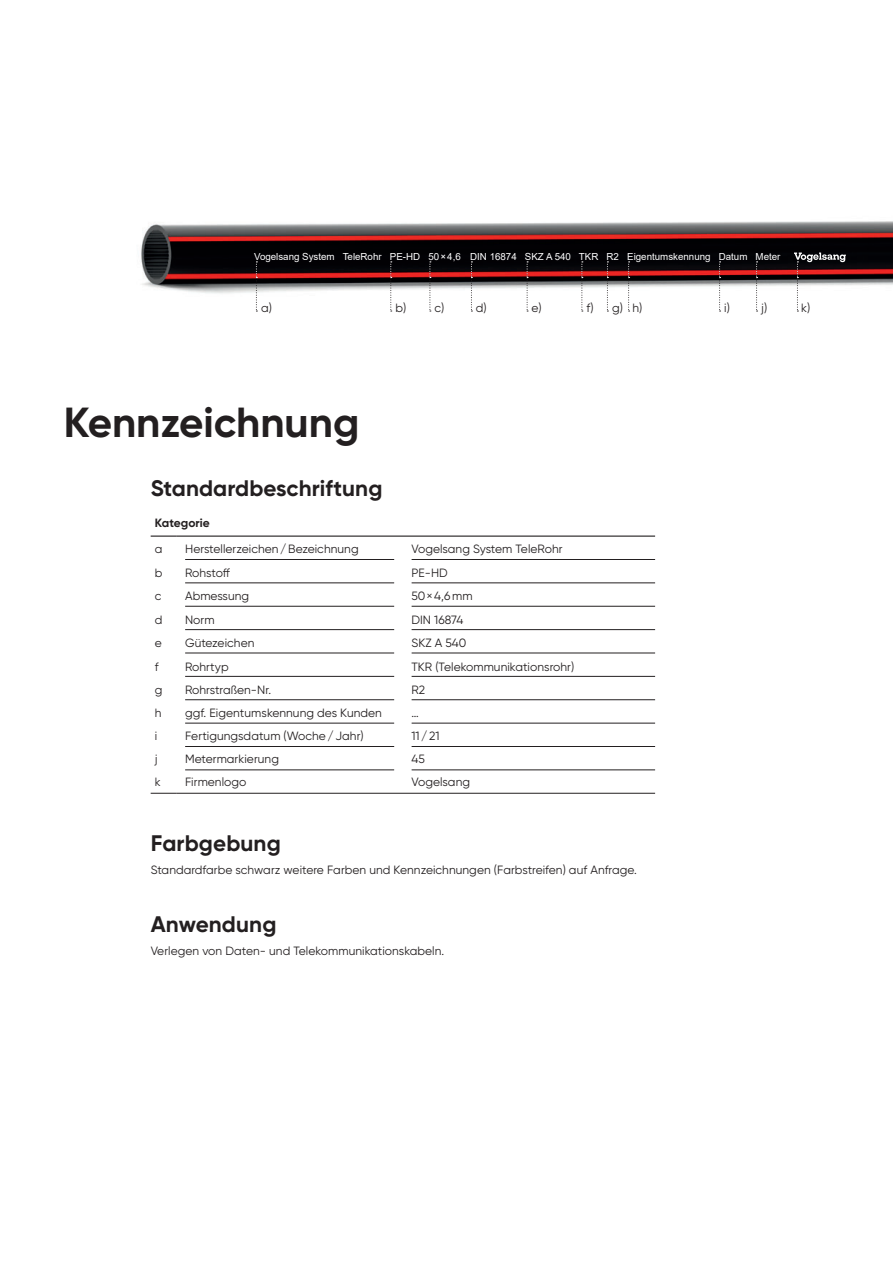
<style>
.page{position:relative;width:893px;height:1263px;background:#fff}
.page>*{position:absolute;margin:0;border:0;box-sizing:border-box;transform-origin:0 0}
.t1{font:700 42px "Gilroy";color:#231f20}
.t2{font:700 22.5px "Gilroy";letter-spacing:.005em;color:#231f20}
.t3{font:12px "Gilroy";letter-spacing:.005em;color:#231f20}
.t4{font:700 12px "Gilroy";letter-spacing:.005em;color:#231f20}
.t5{font:12px "Gilroy";letter-spacing:-.015em;color:#231f20}
.t6{font:9.75px "Arial";color:#fff}
</style>
<div class="page">
<img style="left:141px;top:221px;width:752px;height:91px">
<hr style="left:185px;top:559px;width:209px;height:1px;background:#231f20">
<hr style="left:411px;top:559px;width:244px;height:1px;background:#231f20">
<hr style="left:185px;top:583px;width:209px;height:1px;background:#231f20">
<hr style="left:411px;top:583px;width:244px;height:1px;background:#231f20">
<hr style="left:185px;top:606px;width:209px;height:1px;background:#231f20">
<hr style="left:411px;top:606px;width:244px;height:1px;background:#231f20">
<hr style="left:185px;top:629px;width:209px;height:1px;background:#231f20">
<hr style="left:411px;top:629px;width:244px;height:1px;background:#231f20">
<hr style="left:185px;top:653px;width:209px;height:1px;background:#231f20">
<hr style="left:411px;top:653px;width:244px;height:1px;background:#231f20">
<hr style="left:185px;top:676px;width:209px;height:1px;background:#231f20">
<hr style="left:411px;top:676px;width:244px;height:1px;background:#231f20">
<hr style="left:185px;top:699px;width:209px;height:1px;background:#231f20">
<hr style="left:411px;top:699px;width:244px;height:1px;background:#231f20">
<hr style="left:185px;top:723px;width:209px;height:1px;background:#231f20">
<hr style="left:411px;top:723px;width:244px;height:1px;background:#231f20">
<hr style="left:185px;top:746px;width:209px;height:1px;background:#231f20">
<hr style="left:411px;top:746px;width:244px;height:1px;background:#231f20">
<hr style="left:185px;top:770px;width:209px;height:1px;background:#231f20">
<hr style="left:411px;top:770px;width:244px;height:1px;background:#231f20">
<svg style="left:151px;top:536px;width:26px;height:1px"></svg>
<hr style="left:177px;top:536px;width:478px;height:1px;background:#231f20">
<svg style="left:151px;top:793px;width:26px;height:1px"></svg>
<hr style="left:177px;top:793px;width:478px;height:1px;background:#231f20">
<svg style="left:256px;top:262px;width:1px;height:50px"></svg>
<svg style="left:390px;top:262px;width:2px;height:50px"></svg>
<svg style="left:429px;top:262px;width:2px;height:50px"></svg>
<svg style="left:471px;top:262px;width:1px;height:50px"></svg>
<svg style="left:527px;top:262px;width:1px;height:50px"></svg>
<svg style="left:581px;top:262px;width:2px;height:50px"></svg>
<svg style="left:607px;top:262px;width:1px;height:50px"></svg>
<svg style="left:628px;top:262px;width:2px;height:50px"></svg>
<svg style="left:719px;top:262px;width:2px;height:50px"></svg>
<svg style="left:756px;top:262px;width:1px;height:50px"></svg>
<svg style="left:794px;top:253px;width:52px;height:59px"></svg>
<p class="t6" style="left:254px;top:251px;width:528px">Vogelsang System TeleRohr PE-HD 50 × 4,6 DIN 16874 SKZ A 540 TKR R2 Eigentumskennung Datum Meter</p>
<p class="t3" style="left:261px;top:304px;width:12px">a)</p>
<p class="t3" style="left:395px;top:304px;width:50px">b) c)</p>
<p class="t3" style="left:476px;top:304px;width:12px">d)</p>
<p class="t3" style="left:531px;top:304px;width:12px">e)</p>
<p class="t3" style="left:586px;top:304px;width:57px">f) g) h)</p>
<p class="t3" style="left:724px;top:304px;width:7px">i)</p>
<p class="t3" style="left:761px;top:304px;width:8px">j)</p>
<p class="t3" style="left:801px;top:304px;width:11px">k)</p>
<h1 class="t1" style="left:64px;top:408px;width:297px">Kennzeichnung</h1>
<h2 class="t2" style="left:151px;top:480px;width:233px">Standardbeschriftung</h2>
<p class="t4" style="left:155px;top:518px;width:56px">Kategorie</p>
<p class="t3" style="left:155px;top:544px;width:9px">a</p>
<p class="t3" style="left:185px;top:544px;width:175px">Herstellerzeichen / Bezeichnung</p>
<p class="t3" style="left:411px;top:544px;width:153px">Vogelsang System TeleRohr</p>
<p class="t3" style="left:155px;top:569px;width:9px">b</p>
<p class="t5" style="left:185px;top:569px;width:46px">Rohstoff</p>
<p class="t3" style="left:411px;top:569px;width:38px">PE-HD</p>
<p class="t3" style="left:155px;top:592px;width:8px">c</p>
<p class="t3" style="left:185px;top:592px;width:66px">Abmessung</p>
<p class="t3" style="left:411px;top:592px;width:63px">50 × 4,6 mm</p>
<p class="t3" style="left:155px;top:615px;width:9px">d</p>
<p class="t3" style="left:185px;top:615px;width:31px">Norm</p>
<p class="t3" style="left:411px;top:615px;width:54px">DIN 16874</p>
<p class="t3" style="left:155px;top:639px;width:9px">e</p>
<p class="t3" style="left:185px;top:639px;width:71px">Gütezeichen</p>
<p class="t3" style="left:411px;top:639px;width:57px">SKZ A 540</p>
<p class="t3" style="left:155px;top:662px;width:5px">f</p>
<p class="t3" style="left:185px;top:662px;width:45px">Rohrtyp</p>
<p class="t3" style="left:411px;top:662px;width:164px">TKR (Telekommunikationsrohr)</p>
<p class="t3" style="left:155px;top:686px;width:9px">g</p>
<p class="t3" style="left:185px;top:686px;width:88px">Rohrstraßen-Nr.</p>
<p class="t3" style="left:411px;top:686px;width:15px">R2</p>
<p class="t3" style="left:155px;top:709px;width:8px">h</p>
<p class="t3" style="left:185px;top:709px;width:198px">ggf. Eigentumskennung des Kunden</p>
<p class="t3" style="left:411px;top:709px;width:9px">…</p>
<p class="t3" style="left:155px;top:731px;width:4px">i</p>
<p class="t3" style="left:185px;top:731px;width:180px">Fertigungsdatum (Woche / Jahr)</p>
<p class="t3" style="left:411px;top:731px;width:30px">11 / 21</p>
<p class="t3" style="left:155px;top:755px;width:4px">j</p>
<p class="t3" style="left:185px;top:755px;width:95px">Metermarkierung</p>
<p class="t3" style="left:411px;top:755px;width:15px">45</p>
<p class="t3" style="left:155px;top:778px;width:7px">k</p>
<p class="t3" style="left:185px;top:778px;width:63px">Firmenlogo</p>
<p class="t3" style="left:411px;top:778px;width:60px">Vogelsang</p>
<h2 class="t2" style="left:151px;top:835px;width:132px">Farbgebung</h2>
<p class="t3" style="left:151px;top:865px;width:488px">Standardfarbe schwarz weitere Farben und Kennzeichnungen (Farbstreifen) auf Anfrage.</p>
<h2 class="t2" style="left:151px;top:916px;width:127px">Anwendung</h2>
<p class="t3" style="left:151px;top:946px;width:295px">Verlegen von Daten- und Telekommunikationskabeln.</p>
</div>
